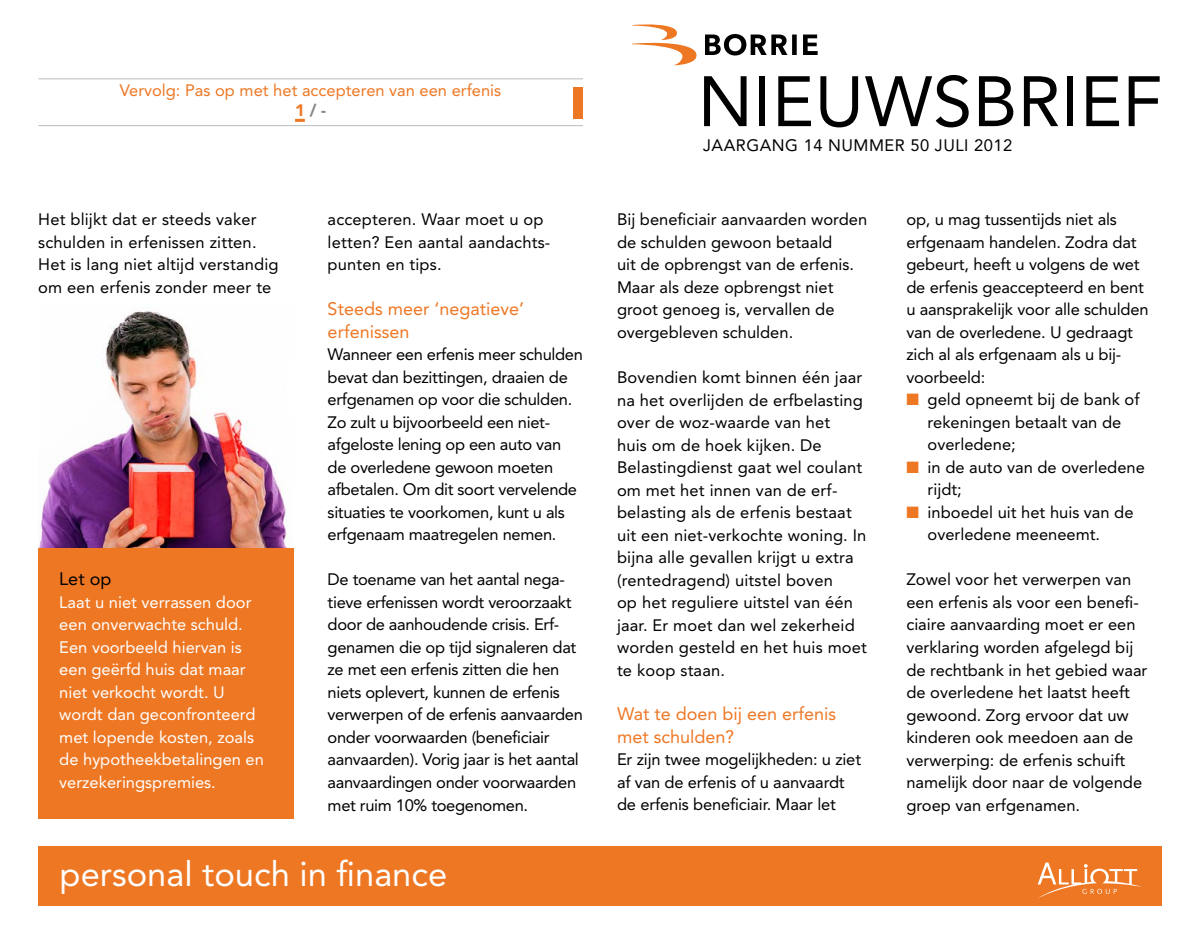
<style>
.page{position:relative;width:1200px;height:944px;background:#fff}
.page>*{position:absolute;margin:0;border:0;box-sizing:border-box;transform-origin:0 0}
.t1{font:70.5px "Avenir LT";letter-spacing:.005em;color:#000}
.t2{font:34.5px "Avenir LT";color:#fff}
.t3{font:18px/22.5px "Avenir LT";color:#ee7723}
.t4{font:18px "Avenir LT";color:#000}
.t5{font:16.5px/22.5px "Avenir LT";color:#000}
.t6{font:16.5px/22.5px "Avenir LT";letter-spacing:-.02em;color:#000}
.t7{font:16.5px/22.5px "Avenir LT";color:#fff}
.t8{font:16.5px/19.5px "Avenir LT";color:#ee7723;text-align:center}
.t9{font:16.5px "Avenir LT";letter-spacing:.03em;color:#000}
.s1{font-weight:900}
.s2{font-weight:900;color:#878787}
.s3{color:#ee7723}
</style>
<div class="page">
<div style="left:38px;top:846px;width:1123px;height:60px;background:#ee7723"></div>
<svg style="left:1037px;top:863px;width:104px;height:35px"></svg>
<svg style="left:632px;top:24px;width:64px;height:41px"></svg>
<svg style="left:705px;top:34px;width:112px;height:22px"></svg>
<img style="left:38px;top:311px;width:255px;height:238px">
<div style="left:573px;top:87px;width:10px;height:31px;background:#ee7723"></div>
<hr style="left:38px;top:79px;width:545px;height:1px;background:#bcbcbc">
<svg style="left:295px;top:119px;width:10px;height:3px"></svg>
<hr style="left:38px;top:125px;width:545px;height:1px;background:#bcbcbc">
<div style="left:38px;top:549px;width:255px;height:270px;background:#ee7723"></div>
<p class="t8" style="left:120px;top:81px;width:382px">Vervolg: Pas op met het accepteren van een erfenis<br><span class="s1">1</span> <span class="s2">/ -</span></p>
<p class="t5" style="left:38px;top:209px;width:242px">Het blijkt dat er steeds vaker schulden in erfenissen zitten.<br>Het is lang niet altijd verstandig om een erfenis zonder meer te</p>
<p class="t5" style="left:327px;top:209px;width:223px">accepteren. Waar moet u op letten? Een aantal aandachts&shy;punten en tips.</p>
<p class="t3" style="left:327px;top:298px;width:198px">Steeds meer ‘negatieve’ erfenissen</p>
<p class="t6" style="left:327px;top:344px;width:257px">Wanneer een erfenis meer schulden bevat dan bezittingen, draaien de erfgenamen op voor die schulden.<br>Zo zult u bijvoorbeeld een niet&shy;afgeloste lening op een auto van de overledene gewoon moeten afbetalen. Om dit soort vervelende situaties te voorkomen, kunt u als erfgenaam maatregelen nemen.</p>
<p class="t6" style="left:327px;top:569px;width:257px">De toename van het aantal nega&shy;tieve erfenissen wordt veroorzaakt door de aanhoudende crisis. Erf&shy;genamen die op tijd signaleren dat ze met een erfenis zitten die hen niets oplevert, kunnen de erfenis verwerpen of de erfenis aanvaarden onder voorwaarden (beneficiair aanvaarden). Vorig jaar is het aantal aanvaardingen onder voorwaarden met ruim 10% toegenomen.</p>
<p class="t4" style="left:59px;top:569px;width:54px">Let op</p>
<p class="t7" style="left:59px;top:591px;width:206px">Laat u niet verrassen door een onverwachte schuld.<br>Een voorbeeld hiervan is een geërfd huis dat maar niet verkocht wordt. U wordt dan geconfronteerd met lopende kosten, zoals de hypotheekbetalingen en verzekeringspremies.</p>
<h2 class="t2" style="left:60px;top:854px;width:389px">personal touch in finance</h2>
<h1 class="t1" style="left:697px;top:61px;width:465px">NIEUWSBRIEF</h1>
<p class="t9" style="left:703px;top:136px;width:310px">JAARGANG 14 NUMMER 50 ju li 2012</p>
<p class="t5" style="left:617px;top:209px;width:252px">Bij beneficiair aanvaarden worden de schulden gewoon betaald<br>uit de opbrengst van de erfenis.<br>Maar als deze opbrengst niet groot genoeg is, vervallen de overgebleven schulden.</p>
<p class="t5" style="left:617px;top:366px;width:251px">Bovendien komt binnen één jaar na het overlijden de erfbelasting over de woz-waarde van het<br>huis om de hoek kijken. De<br>Belastingdienst gaat wel coulant om met het innen van de erf&shy;belasting als de erfenis bestaat uit een niet-verkochte woning. In bijna alle gevallen krijgt u extra (rentedragend) uitstel boven<br>op het reguliere uitstel van één jaar. Er moet dan wel zekerheid worden gesteld en het huis moet te koop staan.</p>
<p class="t3" style="left:617px;top:703px;width:221px">Wat te doen bij een erfenis met schulden?</p>
<p class="t5" style="left:617px;top:749px;width:245px">Er zijn twee mogelijkheden: u ziet af van de erfenis of u aanvaardt de erfenis beneficiair. Maar let</p>
<p class="t5" style="left:906px;top:209px;width:244px">op, u mag tussentijds niet als erfgenaam handelen. Zodra dat gebeurt, heeft u volgens de wet de erfenis geaccepteerd en bent u aansprakelijk voor alle schulden van de overledene. U gedraagt zich al als erfgenaam als u bij&shy;voorbeeld:</p>
<p class="t5" style="left:927px;top:389px;width:213px;text-indent:-21px"><span class="s3">■</span> geld opneemt bij de bank of rekeningen betaalt van de overledene;</p>
<p class="t5" style="left:927px;top:456px;width:219px;text-indent:-21px"><span class="s3">■</span> in de auto van de overledene rijdt;</p>
<p class="t5" style="left:927px;top:501px;width:207px;text-indent:-21px"><span class="s3">■</span> inboedel uit het huis van de overledene meeneemt.</p>
<p class="t5" style="left:906px;top:569px;width:242px">Zowel voor het verwerpen van een erfenis als voor een benefi&shy;ciaire aanvaarding moet er een verklaring worden afgelegd bij de rechtbank in het gebied waar de overledene het laatst heeft gewoond. Zorg ervoor dat uw kinderen ook meedoen aan de verwerping: de erfenis schuift namelijk door naar de volgende groep van erfgenamen.</p>
</div>
